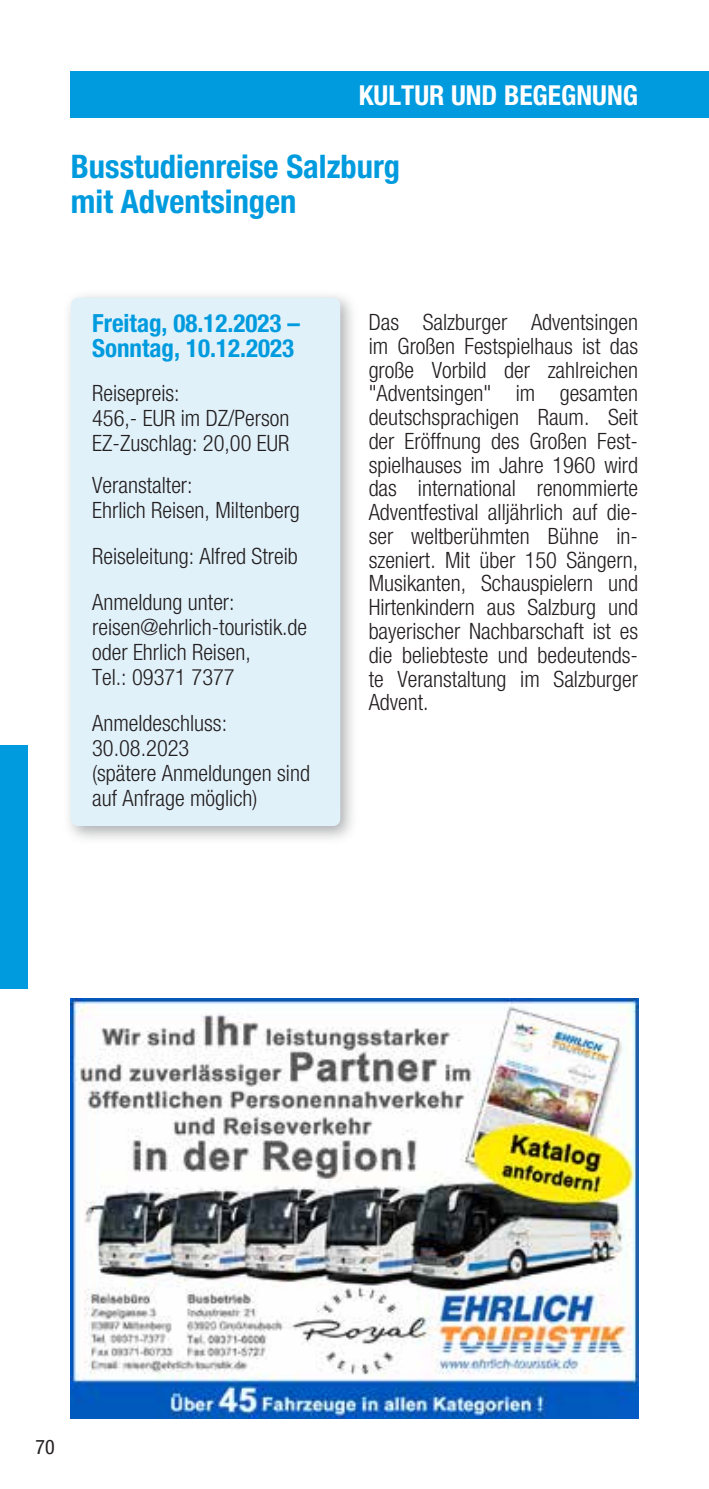
<style>
.page{position:relative;width:709px;height:1489px;background:#fff}
.page>*{position:absolute;margin:0;border:0;box-sizing:border-box;transform-origin:0 0}
.t1{font:32.5px/35px "Helvetica Neue LT 77 Bd Cn";color:#009bde}
.t2{font:27.5px "Helvetica Neue LT 77 Bd Cn";color:#fff}
.t3{font:25px/25px "Helvetica Neue LT 77 Bd Cn";color:#009bde}
.t4{font:22.5px/23.8px "Helvetica Neue LT 47 Lt Cn";color:#231f20}
.t5{font:20px "Helvetica Neue LT 57 Cn";color:#231f20}
</style>
<div class="page">
<div style="left:71px;top:71px;width:638px;height:47px;background:#009bde"></div>
<div style="left:0;top:745px;width:28px;height:244px;background:#009bde"></div>
<div style="left:62px;top:289px;width:296px;height:555px;background:#939598;opacity:.75"></div>
<div style="left:71px;top:298px;width:269px;height:528px;background:#e1f1fa;border-radius:7px"></div>
<img style="left:71px;top:998px;width:567px;height:419px">
<p class="t2" style="left:359px;top:79px;width:281px">KULTUR UND BEGEGNUNG</p>
<h1 class="t1" style="left:71px;top:149px;width:331px">Busstudienreise Salzburg mit Adventsingen</h1>
<p class="t3" style="left:92px;top:311px;width:209px">Freitag, 08.12.2023 –<br>Sonntag, 10.12.2023</p>
<p class="t4" style="left:92px;top:380px;width:199px;line-height:25px">Reisepreis:<br>456,- EUR im DZ/Person<br>EZ-Zuschlag: 20,00 EUR</p>
<p class="t4" style="left:92px;top:472px;width:209px;line-height:25px">Veranstalter:<br>Ehrlich Reisen, Miltenberg</p>
<p class="t4" style="left:92px;top:533px;width:207px;line-height:46px">Reiseleitung: Alfred Streib<br>Anmeldung unter:</p>
<p class="t4" style="left:92px;top:614px;width:216px;line-height:25px">reisen@ehrlich-touristik.de oder Ehrlich Reisen,<br>Tel.: 09371 7377</p>
<p class="t4" style="left:92px;top:710px;width:219px;line-height:25px">Anmeldeschluss:<br>30.08.2023<br>(spätere Anmeldungen sind auf Anfrage möglich)</p>
<p class="t4" style="left:368px;top:310px;width:271px;text-align:justify">Das Salzburger Adventsingen im Großen Festspielhaus ist das große Vorbild der zahlreichen "Adventsingen" im gesamten deutschsprachigen Raum. Seit der Eröffnung des Großen Fest&shy;spielhauses im Jahre 1960 wird das international renommierte Adventfestival alljährlich auf die&shy;ser weltberühmten Bühne in&shy;szeniert. Mit über 150 Sängern, Musikanten, Schauspielern und Hirtenkindern aus Salzburg und bayerischer Nachbarschaft ist es die beliebteste und bedeutends&shy;te Veranstaltung im Salzburger Advent.</p>
<p class="t5" style="left:35px;top:1434px;width:21px">70</p>
</div>
